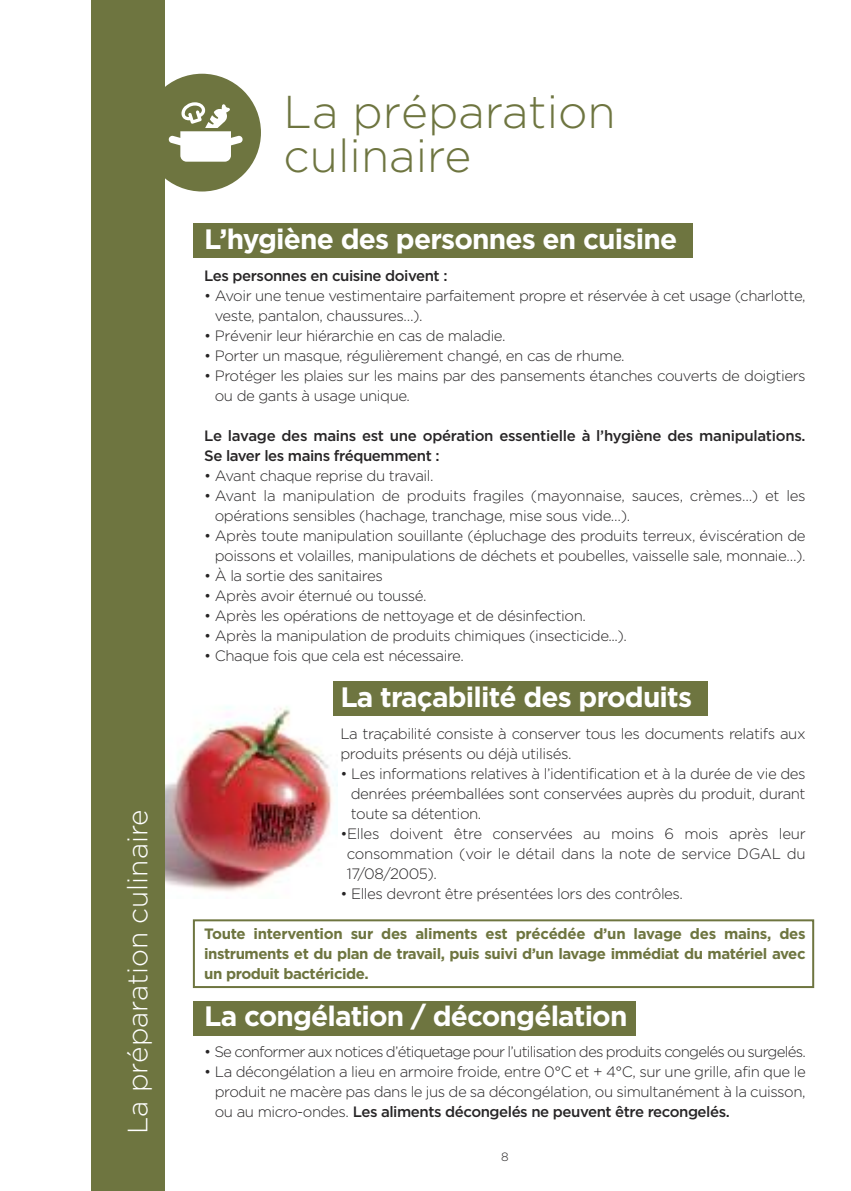
<style>
.page{position:relative;width:851px;height:1191px;background:#fff}
.page>*{position:absolute;margin:0;border:0;box-sizing:border-box;transform-origin:0 0}
.t1{font:300 46px/44px "Gotham HTF";color:#6e7540}
.t2{font:700 28px "Gotham HTF";letter-spacing:-.03em;color:#fff}
.t3{font:300 28px "Gotham HTF";color:#fff}
.t4{font:300 15px/20px "Gotham HTF";letter-spacing:-.03em;color:#272526}
.t5{font:700 15px/20px "Gotham HTF";letter-spacing:-.03em;color:#6e7540;text-align:justify}
.t6{font:500 15px/20px "Gotham HTF";letter-spacing:-.03em;color:#272526}
.t7{font:300 15px "Gotham HTF";letter-spacing:-.05em;color:#272526}
.t8{font:300 12px "Gotham HTF";color:#272526}
.s1{font-weight:500}
</style>
<div class="page">
<img style="left:164px;top:704px;width:173px;height:194px">
<div style="left:91px;top:0;width:73px;height:1191px;background:#6e7540"></div>
<div style="left:193px;top:223px;width:499px;height:34px;background:#6e7540"></div>
<div style="left:334px;top:681px;width:374px;height:34px;background:#6e7540"></div>
<div style="left:193px;top:919px;width:621px;height:69px;border:2px solid #6e7540"></div>
<div style="left:193px;top:1001px;width:442px;height:34px;background:#6e7540"></div>
<svg style="left:164px;top:74px;width:97px;height:117px"></svg>
<h2 class="t3" style="left:121px;top:1134px;width:326px;rotate:-90deg">La préparation culinaire</h2>
<h1 class="t1" style="left:283px;top:90px;width:333px">La préparation culinaire</h1>
<h2 class="t2" style="left:204px;top:223px;width:474px">L’hygiène des personnes en cuisine</h2>
<p class="t6" style="left:204px;top:265px;width:245px">Les personnes en cuisine doivent :</p>
<p class="t4" style="left:215px;top:285px;width:592px;text-indent:-10px">• Avoir une tenue vestimentaire parfaitement propre et réservée à cet usage (charlotte, veste, pantalon, chaussures…).</p>
<p class="t4" style="left:204px;top:325px;width:303px">• Prévenir leur hiérarchie en cas de maladie.</p>
<p class="t4" style="left:204px;top:345px;width:422px">• Porter un masque, régulièrement changé, en cas de rhume.</p>
<p class="t4" style="left:215px;top:365px;width:592px;text-indent:-10px">• Protéger les plaies sur les mains par des pansements étanches couverts de doigtiers ou de gants à usage unique.</p>
<p class="t6" style="left:204px;top:425px;width:602px">Le lavage des mains est une opération essentielle à l’hygiène des manipulations.<br>Se laver les mains fréquemment :</p>
<p class="t4" style="left:204px;top:465px;width:231px">• Avant chaque reprise du travail.</p>
<p class="t4" style="left:215px;top:485px;width:592px;text-indent:-10px">• Avant la manipulation de produits fragiles (mayonnaise, sauces, crèmes…) et les opérations sensibles (hachage, tranchage, mise sous vide…).</p>
<p class="t4" style="left:204px;top:525px;width:603px;text-align:right">• Après toute manipulation souillante (épluchage des produits terreux, éviscération de poissons et volailles, manipulations de déchets et poubelles, vaisselle sale, monnaie…).</p>
<p class="t4" style="left:204px;top:565px;width:180px">• À la sortie des sanitaires</p>
<p class="t4" style="left:204px;top:585px;width:224px">• Après avoir éternué ou toussé.</p>
<p class="t4" style="left:204px;top:605px;width:383px">• Après les opérations de nettoyage et de désinfection.</p>
<p class="t4" style="left:204px;top:625px;width:424px">• Après la manipulation de produits chimiques (insecticide...).</p>
<p class="t4" style="left:204px;top:645px;width:261px">• Chaque fois que cela est nécessaire.</p>
<h2 class="t2" style="left:340px;top:681px;width:353px">La traçabilité des produits</h2>
<p class="t4" style="left:340px;top:723px;width:466px">La traçabilité consiste à conserver tous les documents relatifs aux produits présents ou déjà utilisés.</p>
<p class="t4" style="left:351px;top:763px;width:456px;text-align:justify;text-indent:-10px">• Les informations relatives à l’identification et à la durée de vie des denrées préemballées sont conservées auprès du produit, durant toute sa détention.</p>
<p class="t4" style="left:347px;top:823px;width:460px;text-align:justify;text-indent:-6px">•Elles doivent être conservées au moins 6 mois après leur consommation (voir le détail dans la note de service DGAL du 17/08/2005).</p>
<p class="t4" style="left:340px;top:883px;width:344px">• Elles devront être présentées lors des contrôles.</p>
<p class="t5" style="left:204px;top:923px;width:602px">Toute intervention sur des aliments est précédée d’un lavage des mains, des instruments et du plan de travail, puis suivi d’un lavage immédiat du matériel avec un produit bactéricide.</p>
<h2 class="t2" style="left:204px;top:999px;width:424px">La congélation / décongélation</h2>
<p class="t7" style="left:204px;top:1043px;width:603px">• Se conformer aux notices d’étiquetage pour l’utilisation des produits congelés ou surgelés.</p>
<p class="t4" style="left:215px;top:1061px;width:592px;text-align:justify;text-indent:-10px">• La décongélation a lieu en armoire froide, entre 0°C et + 4°C, sur une grille, afin que le produit ne macère pas dans le jus de sa décongélation, ou simultanément à la cuisson, ou au micro-ondes. <span class="s1">Les aliments décongelés ne peuvent être recongelés.</span></p>
<p class="t8" style="left:501px;top:1149px;width:9px">8</p>
</div>
